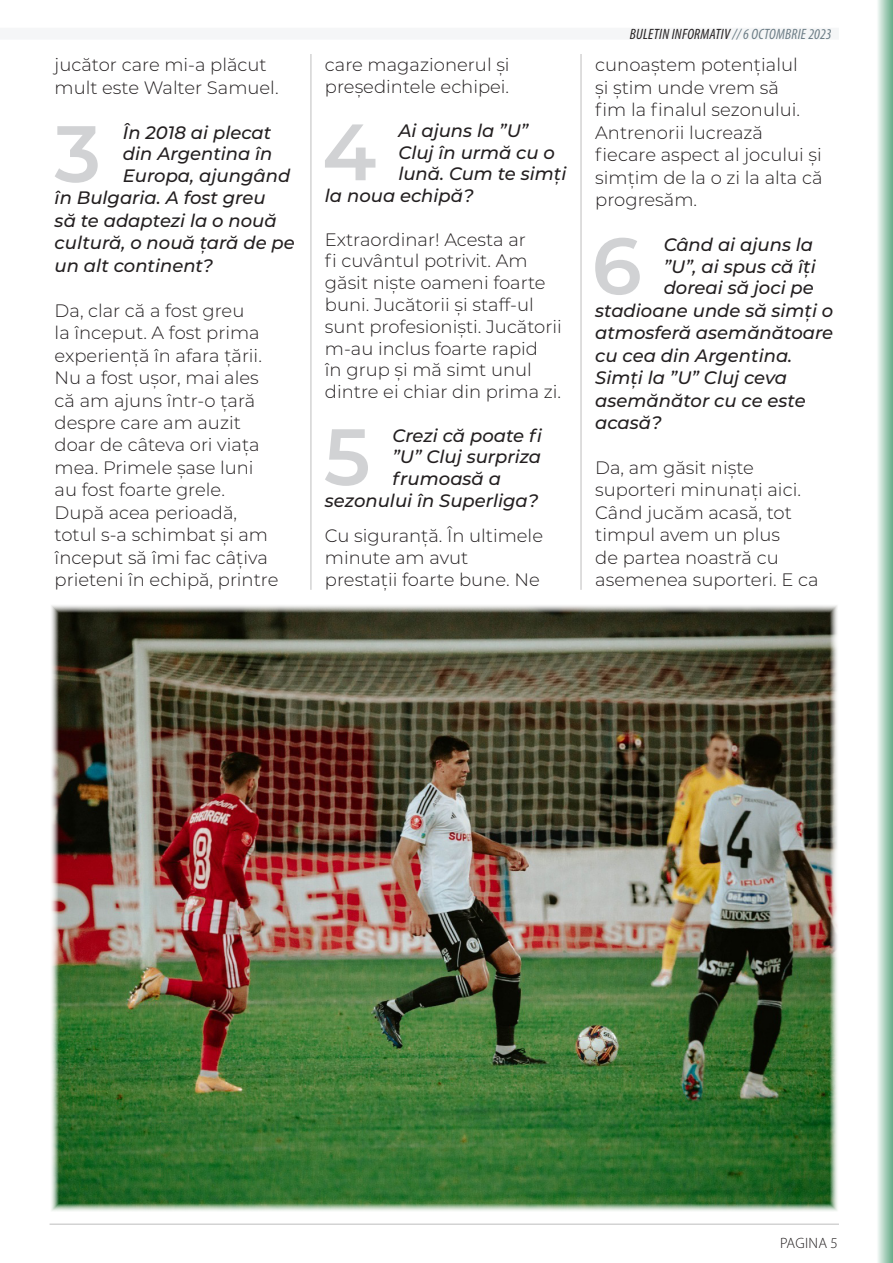
<style>
.page{position:relative;width:893px;height:1263px;background:#fff}
.page>*{position:absolute;margin:0;border:0;box-sizing:border-box;transform-origin:0 0}
.t1{font:600 79.65px "Montserrat";color:#d1d2d4}
.t2{font:300 18px/22.5px "Montserrat";color:#231f20}
.t3{font:italic 500 18px "Montserrat";color:#231f20}
.t4{font:italic condensed 15px "Myriad Pro";letter-spacing:.02em;color:#231f20}
.t5{font:300 15px "Myriad Pro";letter-spacing:.02em;color:#231f20}
.s1{color:#6c7d86}
</style>
<div class="page">
<div style="left:0;top:28px;width:839px;height:12px;background:#f5f6f7"></div>
<img style="left:51px;top:605px;width:786px;height:606px">
<hr style="left:311px;top:54px;width:1px;height:536px;background:#231f20">
<hr style="left:581px;top:54px;width:1px;height:536px;background:#231f20">
<hr style="left:50px;top:1224px;width:789px;height:1px;background:#231f20">
<svg style="left:878px;top:0;width:15px;height:1263px;background:#a8cfbb"></svg>
<p class="t2" style="left:55px;top:53px;width:225px">jucător care mi-a plăcut mult este Walter Samuel.</p>
<p class="t1" style="left:55px;top:97px;width:48px">3</p>
<p class="t3" style="left:123px;top:120px;width:150px">În 2018 ai plecat</p>
<p class="t3" style="left:123px;top:141px;width:151px">din Argentina în</p>
<p class="t3" style="left:123px;top:163px;width:169px">Europa, ajungând</p>
<p class="t3" style="left:55px;top:185px;width:212px">în Bulgaria. A fost greu</p>
<p class="t3" style="left:55px;top:208px;width:224px">să te adaptezi la o nouă</p>
<p class="t3" style="left:55px;top:230px;width:242px">cultură, o nouă țară de pe</p>
<p class="t3" style="left:55px;top:253px;width:160px">un alt continent?</p>
<p class="t2" style="left:55px;top:298px;width:225px">Da, clar că a fost greu<br>la început. A fost prima experiență în afara țării.<br>Nu a fost ușor, mai ales că am ajuns într-o țară despre care am auzit doar de câteva ori viața mea. Primele șase luni au fost foarte grele.<br>După acea perioadă, totul s-a schimbat și am început să îmi fac câțiva prieteni în echipă, printre</p>
<p class="t2" style="left:325px;top:54px;width:186px;line-height:21.8px">care magazionerul și președintele echipei.</p>
<p class="t1" style="left:322px;top:95px;width:56px">4</p>
<p class="t3" style="left:398px;top:118px;width:132px">Ai ajuns la ”U”</p>
<p class="t3" style="left:398px;top:140px;width:158px">Cluj în urmă cu o</p>
<p class="t3" style="left:398px;top:161px;width:169px">lună. Cum te simți</p>
<p class="t3" style="left:325px;top:183px;width:150px">la noua echipă?</p>
<p class="t2" style="left:325px;top:228px;width:238px;line-height:21.8px">Extraordinar! Acesta ar<br>fi cuvântul potrivit. Am găsit niște oameni foarte buni. Jucătorii și staff-ul sunt profesioniști. Jucătorii m-au inclus foarte rapid<br>în grup și mă simt unul dintre ei chiar din prima zi.</p>
<p class="t1" style="left:324px;top:400px;width:48px">5</p>
<p class="t3" style="left:392px;top:423px;width:151px">Crezi că poate fi</p>
<p class="t3" style="left:392px;top:444px;width:150px">”U” Cluj surpriza</p>
<p class="t3" style="left:392px;top:466px;width:110px">frumoasă a</p>
<p class="t3" style="left:325px;top:488px;width:215px">sezonului în Superliga?</p>
<p class="t2" style="left:325px;top:524px;width:220px;line-height:21.8px">Cu siguranță. În ultimele minute am avut prestații foarte bune. Ne</p>
<p class="t4" style="left:630px;top:25px;width:203px">BULETIN INFORMATIV <span class="s1">// 6 OCTOMBRIE 2023</span></p>
<p class="t2" style="left:595px;top:53px;width:229px">cunoaștem potențialul<br>și știm unde vrem să<br>fim la finalul sezonului.<br>Antrenorii lucrează fiecare aspect al jocului și simțim de la o zi la alta că progresăm.</p>
<p class="t1" style="left:592px;top:209px;width:51px">6</p>
<p class="t3" style="left:664px;top:232px;width:151px">Când ai ajuns la</p>
<p class="t3" style="left:664px;top:254px;width:154px">”U”, ai spus că îți</p>
<p class="t3" style="left:664px;top:275px;width:152px">doreai să joci pe</p>
<p class="t3" style="left:595px;top:298px;width:240px">stadioane unde să simți o</p>
<p class="t3" style="left:595px;top:320px;width:239px">atmosferă asemănătoare</p>
<p class="t3" style="left:595px;top:343px;width:199px">cu cea din Argentina.</p>
<p class="t3" style="left:595px;top:365px;width:193px">Simți la ”U” Cluj ceva</p>
<p class="t3" style="left:595px;top:388px;width:212px">asemănător cu ce este</p>
<p class="t3" style="left:595px;top:410px;width:68px">acasă?</p>
<p class="t2" style="left:595px;top:456px;width:225px">Da, am găsit niște suporteri minunați aici.<br>Când jucăm acasă, tot timpul avem un plus<br>de partea noastră cu asemenea suporteri. E ca</p>
<p class="t5" style="left:780px;top:1234px;width:59px">PAGINA 5</p>
</div>
